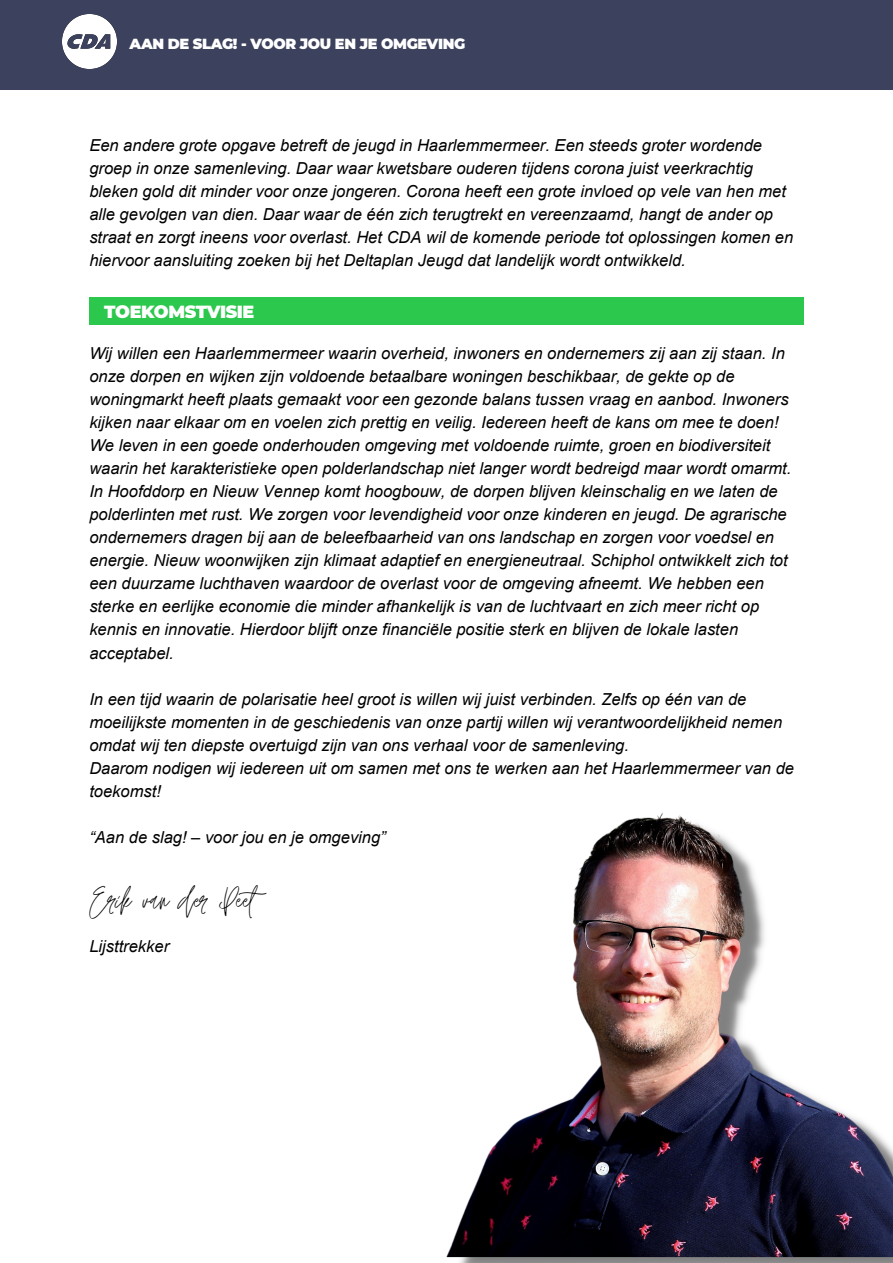
<style>
.page{position:relative;width:893px;height:1263px;background:#fff}
.page>*{position:absolute;margin:0;border:0;box-sizing:border-box;transform-origin:0 0}
.t1{font:45px "Jonathan";color:#000}
.t2{font:900 17.55px "Montserrat";letter-spacing:-.025em;color:#fff}
.t3{font:italic 16.5px/23.1px "Arial";color:#000}
.t4{font:900 14.55px "Montserrat";letter-spacing:-.025em;color:#fff}
</style>
<div class="page">
<div style="left:0;top:0;width:893px;height:89px;background:#3c415d"></div>
<img style="left:62px;top:15px;width:54px;height:54px">
<img style="left:446px;top:812px;width:447px;height:451px">
<div style="left:90px;top:298px;width:714px;height:27px;background:#2cc84d"></div>
<p class="t4" style="left:130px;top:35px;width:337px">AAN DE SLAG! - VOOR JOU EN JE OMGEVING</p>
<p class="t3" style="left:89px;top:134px;width:705px">Een andere grote opgave betreft de jeugd in Haarlemmermeer. Een steeds groter wordende groep in onze samenleving. Daar waar kwetsbare ouderen tijdens corona juist veerkrachtig bleken gold dit minder voor onze jongeren. Corona heeft een grote invloed op vele van hen met alle gevolgen van dien. Daar waar de één zich terugtrekt en vereenzaamd, hangt de ander op straat en zorgt ineens voor overlast. Het CDA wil de komende periode tot oplossingen komen en hiervoor aansluiting zoeken bij het Deltaplan Jeugd dat landelijk wordt ontwikkeld.</p>
<p class="t2" style="left:104px;top:301px;width:152px">TOEKOMSTVISIE</p>
<p class="t3" style="left:89px;top:341px;width:703px">Wij willen een Haarlemmermeer waarin overheid, inwoners en ondernemers zij aan zij staan. In onze dorpen en wijken zijn voldoende betaalbare woningen beschikbaar, de gekte op de woningmarkt heeft plaats gemaakt voor een gezonde balans tussen vraag en aanbod. Inwoners kijken naar elkaar om en voelen zich prettig en veilig. Iedereen heeft de kans om mee te doen!<br>We leven in een goede onderhouden omgeving met voldoende ruimte, groen en biodiversiteit waarin het karakteristieke open polderlandschap niet langer wordt bedreigd maar wordt omarmt.<br>In Hoofddorp en Nieuw Vennep komt hoogbouw, de dorpen blijven kleinschalig en we laten de polderlinten met rust. We zorgen voor levendigheid voor onze kinderen en jeugd. De agrarische ondernemers dragen bij aan de beleefbaarheid van ons landschap en zorgen voor voedsel en energie. Nieuw woonwijken zijn klimaat adaptief en energieneutraal. Schiphol ontwikkelt zich tot een duurzame luchthaven waardoor de overlast voor de omgeving afneemt. We hebben een sterke en eerlijke economie die minder afhankelijk is van de luchtvaart en zich meer richt op kennis en innovatie. Hierdoor blijft onze financiële positie sterk en blijven de lokale lasten acceptabel.</p>
<p class="t3" style="left:89px;top:687px;width:706px">In een tijd waarin de polarisatie heel groot is willen wij juist verbinden. Zelfs op één van de moeilijkste momenten in de geschiedenis van onze partij willen wij verantwoordelijkheid nemen omdat wij ten diepste overtuigd zijn van ons verhaal voor de samenleving.<br>Daarom nodigen wij iedereen uit om samen met ons te werken aan het Haarlemmermeer van de toekomst!</p>
<p class="t3" style="left:89px;top:826px;width:298px">“Aan de slag! – voor jou en je omgeving”</p>
<h1 class="t1" style="left:89px;top:875px;width:190px">Erik van der Peet</h1>
<p class="t3" style="left:89px;top:934px;width:81px">Lijsttrekker</p>
</div>
